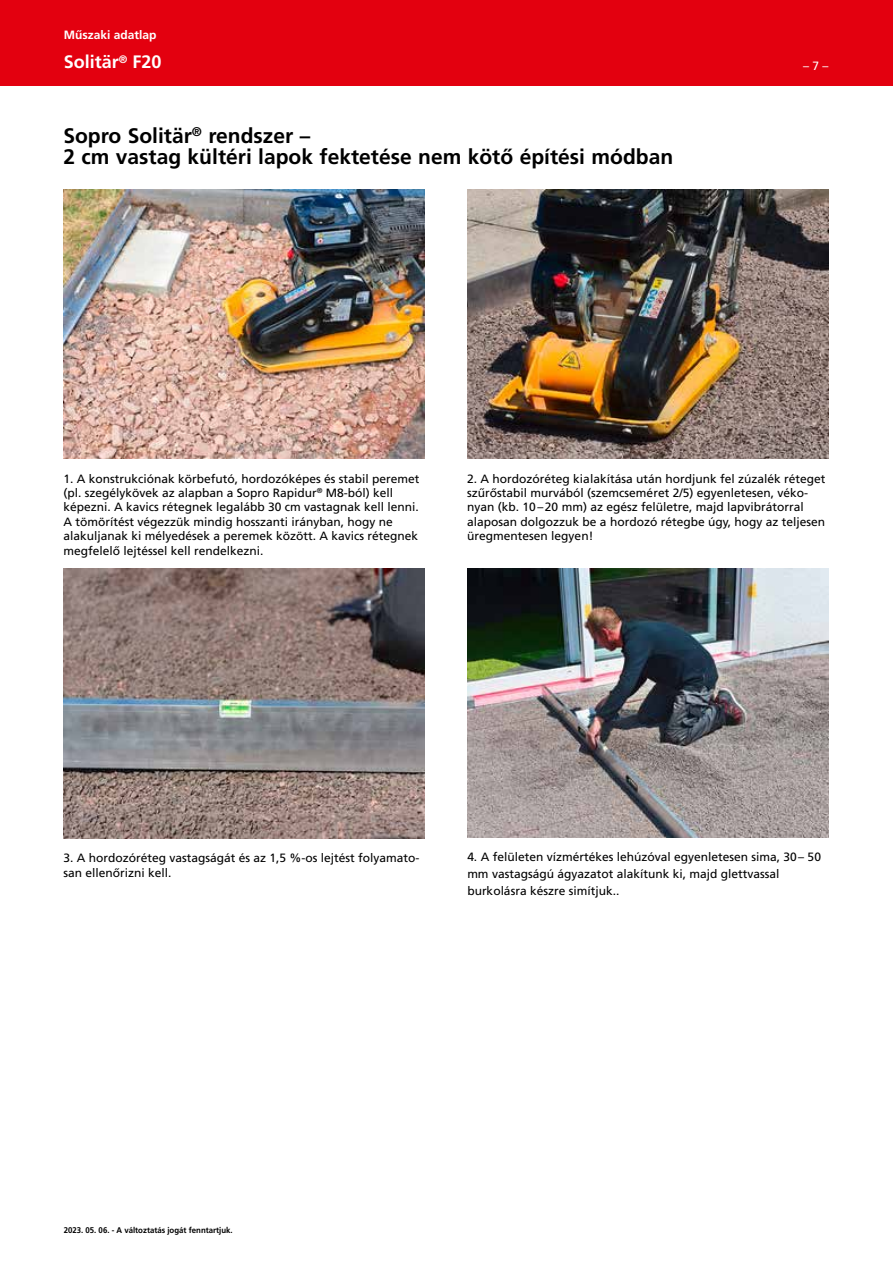
<style>
.page{position:relative;width:893px;height:1263px;background:#fff}
.page>*{position:absolute;margin:0;border:0;box-sizing:border-box;transform-origin:0 0}
.t1{font:700 21px/21px "Sto Frutiger";color:#000}
.t2{font:700 18px "Sto Frutiger";color:#fff}
.t3{font:12px/14.4px "Sto Frutiger";color:#000}
.t4{font:700 12px "Sto Frutiger";color:#fff}
.t5{font:12px "Sto Frutiger";color:#fff}
.t6{font:700 8.25px "Sto Frutiger";color:#000;scale:.95 1}
</style>
<div class="page">
<div style="left:0;top:0;width:893px;height:85px;background:#e3000f"></div>
<img style="left:63px;top:189px;width:362px;height:270px">
<img style="left:467px;top:189px;width:362px;height:270px">
<img style="left:63px;top:569px;width:362px;height:270px">
<img style="left:467px;top:569px;width:362px;height:269px">
<p class="t4" style="left:64px;top:28px;width:94px">Műszaki adatlap</p>
<h2 class="t2" style="left:64px;top:52px;width:99px">Solitär<sup>®</sup> F20</h2>
<p class="t5" style="left:803px;top:59px;width:27px">– 7 –</p>
<h1 class="t1" style="left:63px;top:126px;width:611px">Sopro Solitär<sup>®</sup> rendszer –<br>2 cm vastag kültéri lapok fektetése nem kötő építési módban</h1>
<p class="t3" style="left:63px;top:471px;width:358px">1. A konstrukciónak körbefutó, hordozóképes és stabil peremet (pl. szegélykövek az alapban a Sopro Rapidur<sup>®</sup> M8-ból) kell képezni. A kavics rétegnek legalább 30 cm vastagnak kell lenni.<br>A tömörítést végezzük mindig hosszanti irányban, hogy ne alakuljanak ki mélyedések a peremek között. A kavics rétegnek megfelelő lejtéssel kell rendelkezni.</p>
<p class="t3" style="left:467px;top:471px;width:360px">2. A hordozóréteg kialakítása után hordjunk fel zúzalék réteget szűrőstabil murvából (szemcseméret 2/5) egyenletesen, véko&shy;nyan (kb. 10–20 mm) az egész felületre, majd lapvibrátorral alaposan dolgozzuk be a hordozó rétegbe úgy, hogy az teljesen üregmentesen legyen!</p>
<p class="t3" style="left:63px;top:851px;width:358px">3. A hordozóréteg vastagságát és az 1,5 %-os lejtést folyamato&shy;san ellenőrizni kell.</p>
<p class="t3" style="left:467px;top:849px;width:355px;line-height:16.8px">4. A felületen vízmértékes lehúzóval egyenletesen sima, 30 – 50 mm vastagságú ágyazatot alakítunk ki, majd glettvassal burkolásra készre simítjuk..</p>
<p class="t6" style="left:64px;top:1225px;width:179px">2023. 05. 06. - A változtatás jogát fenntartjuk.</p>
</div>
